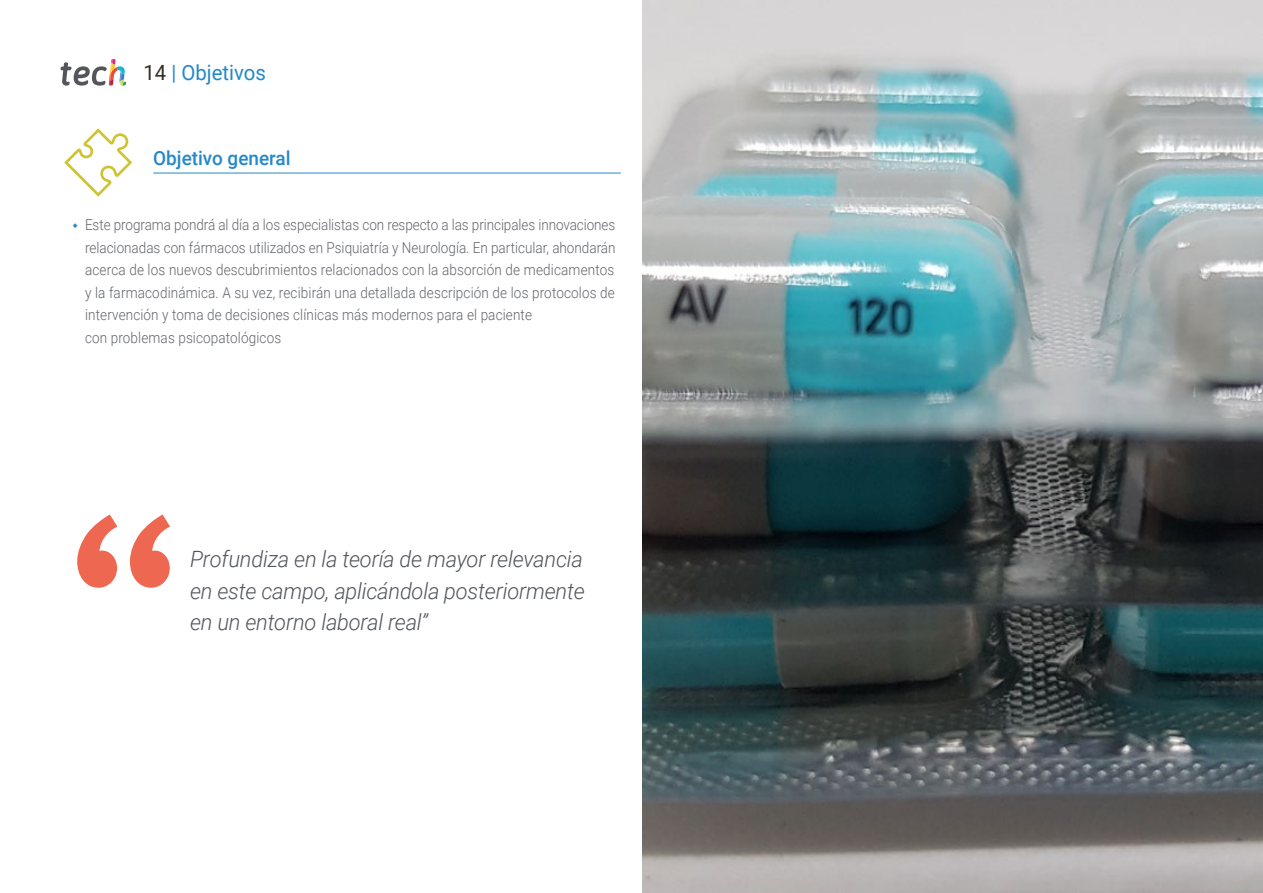
<style>
.page{position:relative;width:1263px;height:893px;background:#fff}
.page>*{position:absolute;margin:0;border:0;box-sizing:border-box;transform-origin:0 0}
.t1{font:italic 300 22.5px/31.5px "Roboto";letter-spacing:-.01em;color:#52555b;text-align:justify}
.t2{font:21px "Roboto";color:#2488c9}
.t3{font:500 19.5px "Roboto";color:#2488c9}
.t4{font:300 15px/22.5px "Roboto";letter-spacing:.01em;color:#61646a;scale:.9 1}
.s1{color:#312e20}
.s2{color:#2289cb}
</style>
<div class="page">
<hr style="left:153px;top:173px;width:468px;height:1px;background:#2488c9">
<svg style="left:64px;top:128px;width:68px;height:69px"></svg>
<svg style="left:61px;top:59px;width:65px;height:27px"></svg>
<img style="left:642px;top:0;width:621px;height:893px">
<svg style="left:77px;top:514px;width:93px;height:74px"></svg>
<h2 class="t2" style="left:144px;top:57px;width:124px"><span class="s1">14</span> <span class="s2">|</span> Objetivos</h2>
<h3 class="t3" style="left:153px;top:144px;width:139px">Objetivo general</h3>
<p class="t4" style="left:85px;top:213px;width:591px">Este programa pondrá al día a los especialistas con respecto a las principales innovaciones relacionadas con fármacos utilizados en Psiquiatría y Neurología. En particular, ahondarán acerca de los nuevos descubrimientos relacionados con la absorción de medicamentos y la farmacodinámica. A su vez, recibirán una detallada descripción de los protocolos de intervención y toma de decisiones clínicas más modernos para el paciente<br>con problemas psicopatológicos</p>
<h1 class="t1" style="left:190px;top:542px;width:396px">Profundiza en la teoría de mayor relevancia en este campo, aplicándola posteriormente en un entorno laboral real”</h1>
</div>
